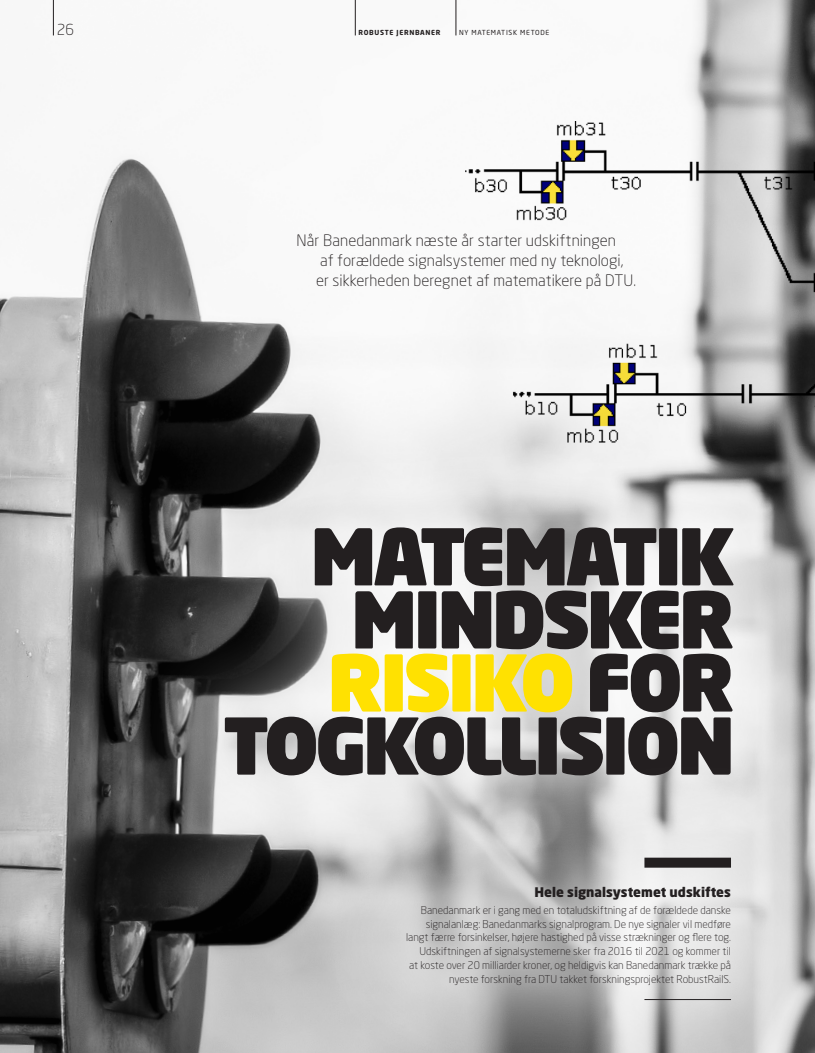
<style>
.page{position:relative;width:815px;height:1053px;background:#fff}
.page>*{position:absolute;margin:0;border:0;box-sizing:border-box;transform-origin:0 0}
.t1{font:900 77px/63px "Neo Sans Pro";letter-spacing:-.05em;color:#231f20;text-align:right}
.t2{font:300 15.62px/20px "Neo Sans Pro";letter-spacing:.005em;color:#231f20}
.t3{font:300 15px "Neo Sans Pro";color:#231f20}
.t4{font:900 13.12px "Neo Sans Pro";color:#231f20}
.t5{font:300 10.62px/13.8px "Neo Sans Pro";color:#231f20;text-align:right}
.t6{font:6.88px "Neo Sans Pro";letter-spacing:.1em;color:#231f20}
.t7{font:700 6.88px "Neo Sans Pro";letter-spacing:.1em;color:#231f20}
.s1{color:#ffe101}
</style>
<div class="page">
<img style="left:0;top:0;width:815px;height:1052px">
<img style="left:465px;top:121px;width:350px;height:307px">
<div style="left:130px;top:428px;width:685px;height:446px;background:#fff;opacity:.75"></div>
<div style="left:312px;top:758px;width:503px;height:294px;background:#fff;opacity:.75"></div>
<div style="left:644px;top:857px;width:87px;height:10px;background:#231f20"></div>
<hr style="left:644px;top:999px;width:87px;height:1px;background:#231f20">
<hr style="left:53px;top:0;width:1px;height:35px;background:#231f20">
<hr style="left:355px;top:0;width:1px;height:35px;background:#231f20">
<hr style="left:456px;top:0;width:1px;height:35px;background:#231f20">
<h3 class="t3" style="left:57px;top:21px;width:19px">26</h3>
<p class="t7" style="left:358px;top:28px;width:84px">ROBUSTE JERNBANER</p>
<p class="t6" style="left:459px;top:29px;width:91px">NY MATEMATISK METODE</p>
<h2 class="t2" style="left:316px;top:230px;width:321px;text-indent:-19px">Når Banedanmark næste år starter udskiftningen<br>af forældede signalsystemer med ny teknologi, er sikkerheden beregnet af matematikere på DTU.</h2>
<h1 class="t1" style="left:223px;top:522px;width:514px">MATEMATIK<br>MINDSKER<br><span class="s1">RISIKO</span> FOR<br>TOGKOLLISION</h1>
<p class="t4" style="left:534px;top:883px;width:198px">Hele signalsystemet udskiftes</p>
<p class="t5" style="left:406px;top:902px;width:326px">Banedanmark er i gang med en totaludskiftning af de forældede danske signalanlæg: Banedanmarks signalprogram. De nye signaler vil medføre langt færre forsinkelser, højere hastighed på visse strækninger og flere tog.<br>Udskiftningen af signalsystemerne sker fra 2016 til 2021 og kommer til<br>at koste over 20 milliarder kroner, og heldigvis kan Banedanmark trække på nyeste forskning fra DTU takket forskningsprojektet RobustRailS.</p>
</div>
